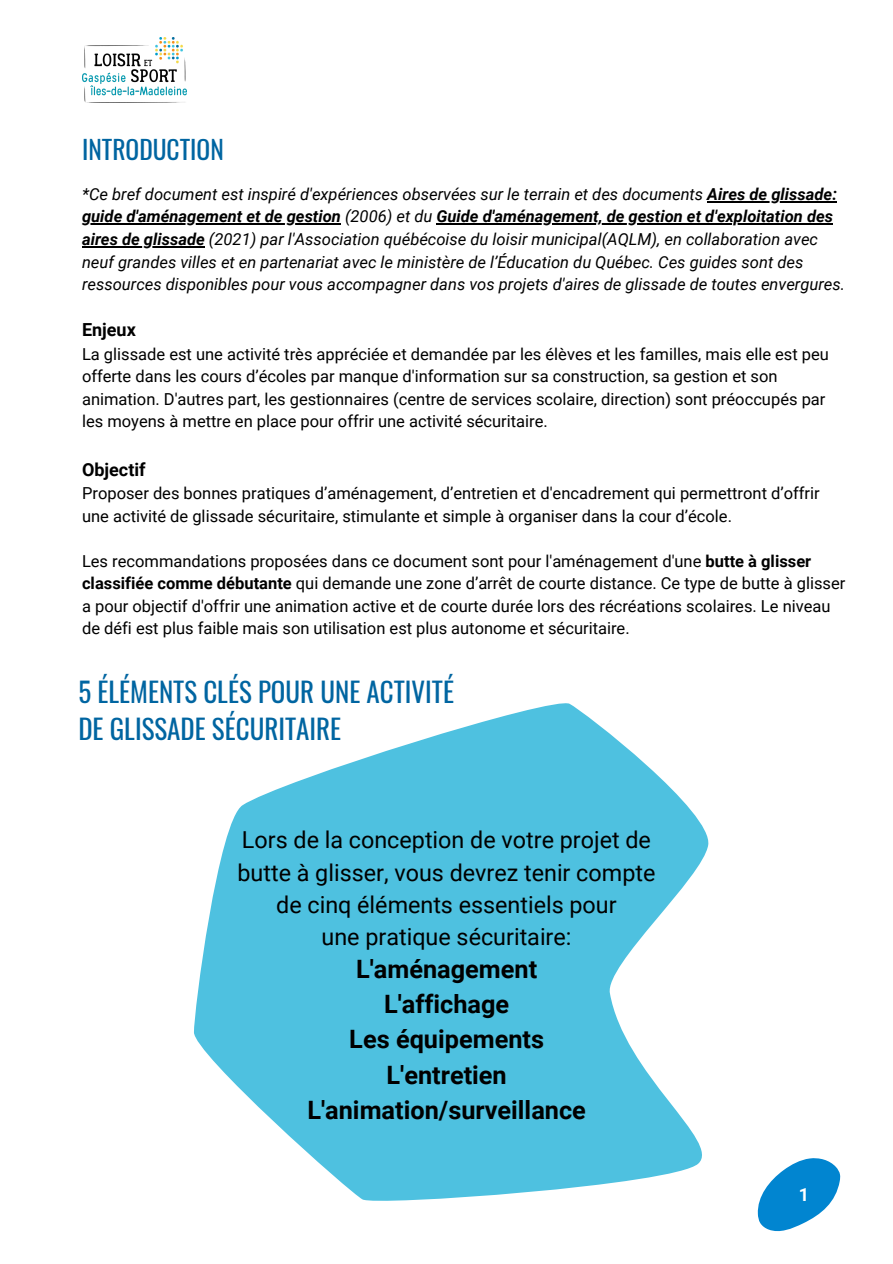
<style>
.page{position:relative;width:893px;height:1264px;background:#fff}
.page>*{position:absolute;margin:0;border:0;box-sizing:border-box;transform-origin:0 0}
.t1{font:27px "Oswald";color:#0065a1}
.t2{font:25.5px "Oswald";color:#0065a1}
.t3{font:700 25.35px "Roboto";color:#000}
.t4{font:23.4px/32.1px "Roboto";color:#000;text-align:center}
.t5{font:700 18px "Roboto";color:#000}
.t6{font:700 18px "Roboto";color:#fff}
.t7{font:16.5px/22.5px "Roboto";color:#000}
.t8{font:italic 16.5px/22.5px "Roboto";color:#000}
.s1{font-weight:700}
</style>
<div class="page">
<img style="left:82px;top:37px;width:105px;height:65px">
<svg style="left:194px;top:703px;width:515px;height:498px;fill:#4ec1e0"></svg>
<svg style="left:757px;top:1158px;width:83px;height:74px"></svg>
<hr style="left:707px;top:201px;width:129px;height:1px;background:#000">
<hr style="left:82px;top:224px;width:259px;height:1px;background:#000">
<hr style="left:436px;top:224px;width:397px;height:1px;background:#000">
<hr style="left:82px;top:246px;width:123px;height:1px;background:#000">
<p class="t2" style="left:82px;top:129px;width:143px">INTRODUCTION</p>
<p class="t8" style="left:82px;top:183px;width:764px">*Ce bref document est inspiré d'expériences observées sur le terrain et des documents <span class="s1">Aires de glissade: guide d'aménagement et de gestion</span> (2006) et du <span class="s1">Guide d'aménagement, de gestion et d'exploitation des aires de glissade</span> (2021) par l'Association québécoise du loisir municipal(AQLM), en collaboration avec neuf grandes villes et en partenariat avec le ministère de l’Éducation du Québec. Ces guides sont des ressources disponibles pour vous accompagner dans vos projets d'aires de glissade de toutes envergures.</p>
<p class="t5" style="left:82px;top:319px;width:55px">Enjeux</p>
<p class="t7" style="left:82px;top:343px;width:748px">La glissade est une activité très appréciée et demandée par les élèves et les familles, mais elle est peu offerte dans les cours d’écoles par manque d'information sur sa construction, sa gestion et son animation. D'autres part, les gestionnaires (centre de services scolaire, direction) sont préoccupés par les moyens à mettre en place pour offrir une activité sécuritaire.</p>
<p class="t5" style="left:82px;top:459px;width:65px">Objectif</p>
<p class="t7" style="left:82px;top:482px;width:739px">Proposer des bonnes pratiques d’aménagement, d’entretien et d'encadrement qui permettront d’offrir une activité de glissade sécuritaire, stimulante et simple à organiser dans la cour d’école.</p>
<p class="t7" style="left:82px;top:550px;width:764px">Les recommandations proposées dans ce document sont pour l'aménagement d'une <span class="s1">butte à glisser classifiée comme débutante</span> qui demande une zone d’arrêt de courte distance. Ce type de butte à glisser a pour objectif d'offrir une animation active et de courte durée lors des récréations scolaires. Le niveau de défi est plus faible mais son utilisation est plus autonome et sécuritaire.</p>
<p class="t1" style="left:78px;top:671px;width:377px">5 ÉLÉMENTS CLÉS POUR UNE ACTIVITÉ</p>
<p class="t1" style="left:78px;top:708px;width:264px">DE GLISSADE SÉCURITAIRE</p>
<p class="t4" style="left:237px;top:824px;width:419px">Lors de la conception de votre projet de butte à glisser, vous devrez tenir compte de cinq éléments essentiels pour</p>
<p class="t4" style="left:321px;top:920px;width:251px">une pratique sécuritaire:</p>
<p class="t3" style="left:356px;top:954px;width:182px">L'aménagement</p>
<p class="t3" style="left:384px;top:989px;width:127px">L'affichage</p>
<p class="t3" style="left:349px;top:1024px;width:196px">Les équipements</p>
<p class="t3" style="left:386px;top:1059px;width:122px">L'entretien</p>
<p class="t3" style="left:307px;top:1095px;width:280px">L'animation/surveillance</p>
<p class="t6" style="left:798px;top:1184px;width:12px">1</p>
</div>
